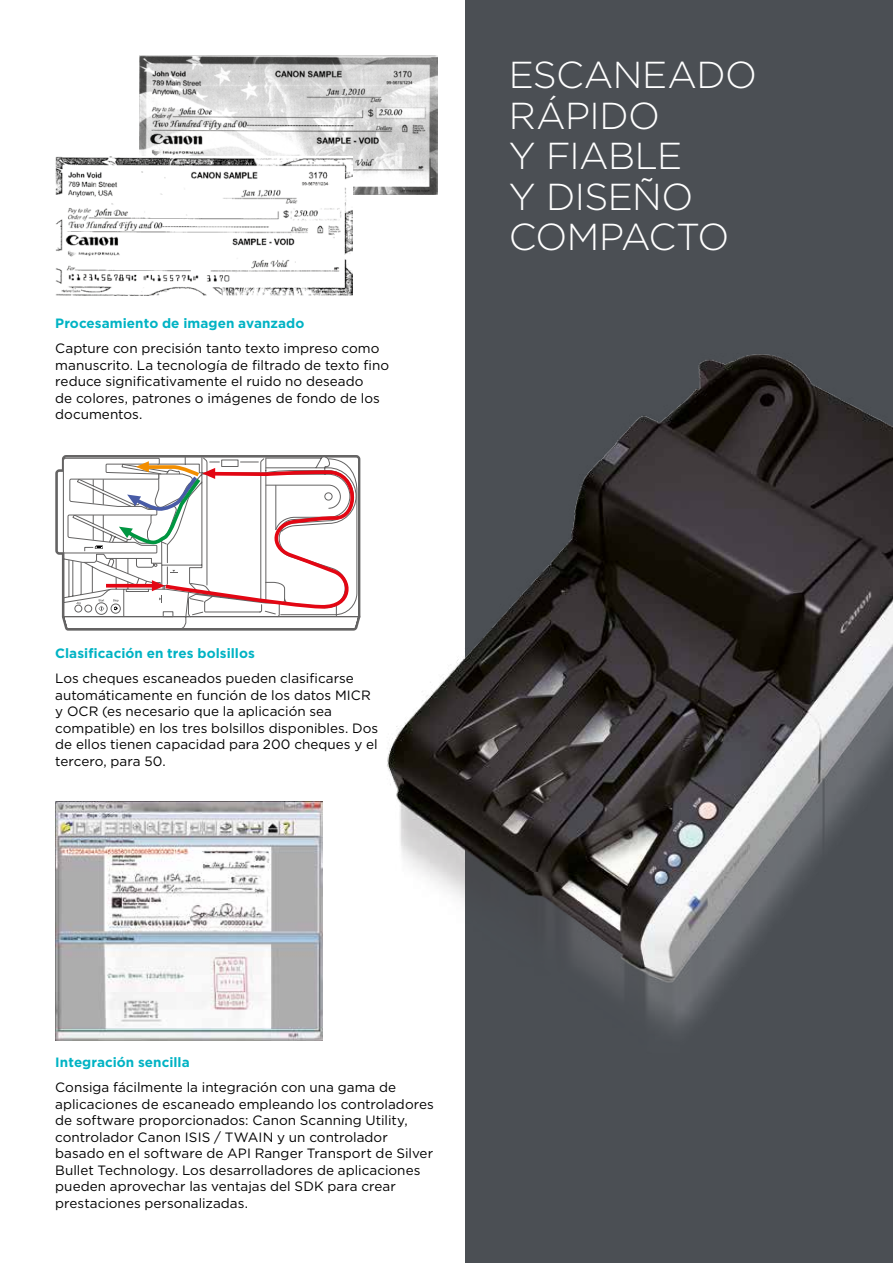
<style>
.page{position:relative;width:893px;height:1263px;background:#fff}
.page>*{position:absolute;margin:0;border:0;box-sizing:border-box;transform-origin:0 0}
.t1{font:300 37.5px/40.5px "Gotham";letter-spacing:-.015em;color:#fff}
.t2{font:13.5px/16.5px "Gotham";color:#000}
.t3{font:700 13.5px "Gotham";letter-spacing:.005em;color:#00b3c4}
</style>
<div class="page">
<div style="left:466px;top:0;width:427px;height:1263px;background:#4b4f54"></div>
<img style="left:360px;top:302px;width:533px;height:757px">
<img style="left:140px;top:55px;width:297px;height:139px">
<img style="left:56px;top:156px;width:296px;height:139px">
<svg style="left:55px;top:457px;width:305px;height:174px"></svg>
<img style="left:55px;top:801px;width:267px;height:239px">
<p class="t3" style="left:55px;top:314px;width:251px">Procesamiento de imagen avanzado</p>
<p class="t2" style="left:55px;top:340px;width:335px">Capture con precisión tanto texto impreso como manuscrito. La tecnología de filtrado de texto fino reduce significativamente el ruido no deseado<br>de colores, patrones o imágenes de fondo de los documentos.</p>
<p class="t3" style="left:55px;top:644px;width:201px">Clasificación en tres bolsillos</p>
<p class="t2" style="left:55px;top:670px;width:324px">Los cheques escaneados pueden clasificarse automáticamente en función de los datos MICR y OCR (es necesario que la aplicación sea compatible) en los tres bolsillos disponibles. Dos de ellos tienen capacidad para 200 cheques y el tercero, para 50.</p>
<h1 class="t1" style="left:509px;top:54px;width:250px">ESCANEADO<br>RÁPIDO<br>Y FIABLE<br>Y DISEÑO<br>COMPACTO</h1>
<p class="t3" style="left:55px;top:1054px;width:136px">Integración sencilla</p>
<p class="t2" style="left:55px;top:1079px;width:380px">Consiga fácilmente la integración con una gama de aplicaciones de escaneado empleando los controladores de software proporcionados: Canon Scanning Utility, controlador Canon ISIS / TWAIN y un controlador basado en el software de API Ranger Transport de Silver Bullet Technology. Los desarrolladores de aplicaciones pueden aprovechar las ventajas del SDK para crear prestaciones personalizadas.</p>
</div>
